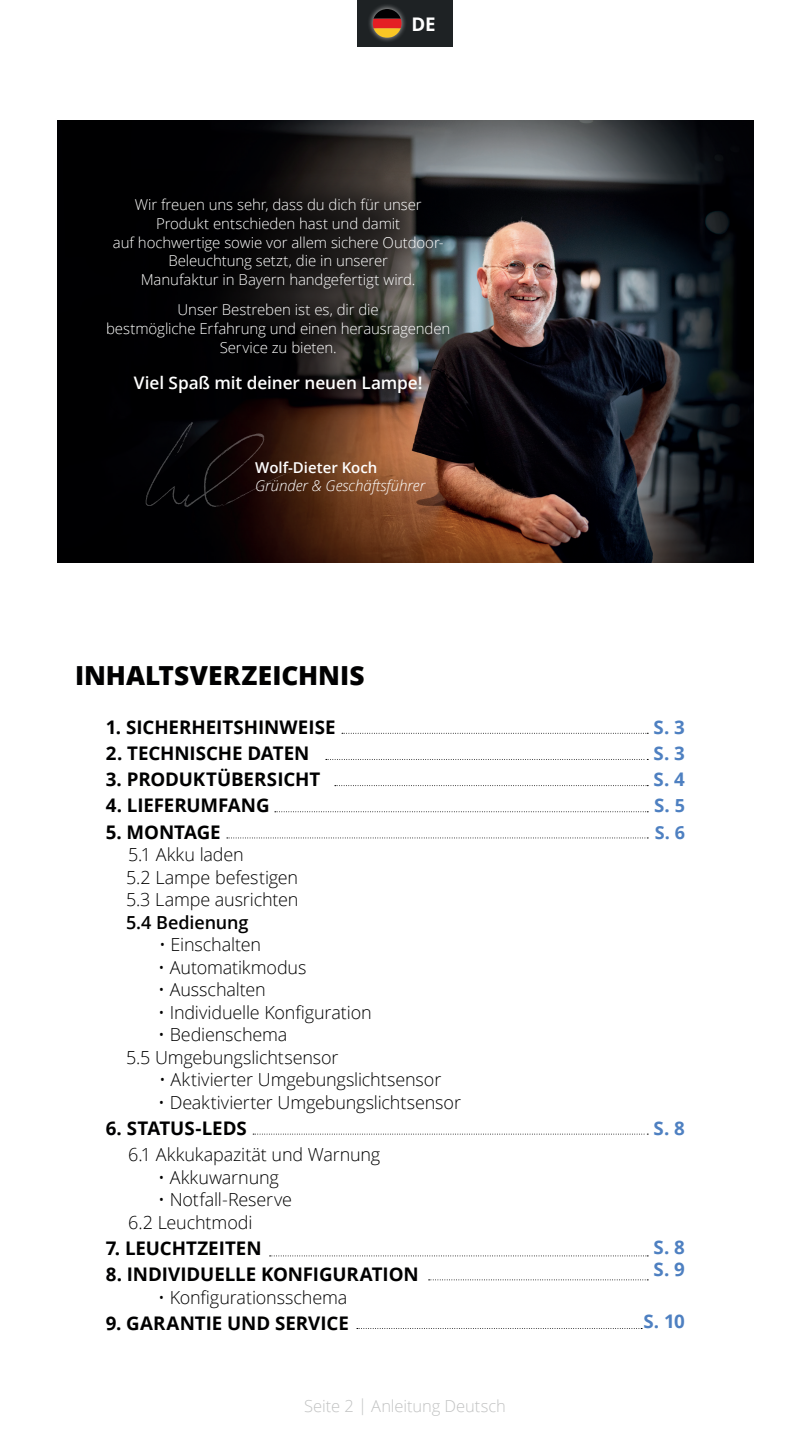
<style>
.page{position:relative;width:810px;height:1440px;background:#fff}
.page>*{position:absolute;margin:0;border:0;box-sizing:border-box;transform-origin:0 0}
.t1{font:800 26.25px "Open Sans";letter-spacing:.005em;color:#000001}
.t2{font:700 18.75px "Open Sans";letter-spacing:-.005em;color:#000001}
.t3{font:700 18.75px/26.2px "Open Sans";color:#4e80c1;text-align:justify}
.t4{font:700 18.75px "Open Sans";color:#fff}
.t5{font:300 18px/22.5px "Open Sans";letter-spacing:-.01em;color:#000001}
.t6{font:600 18px "Open Sans";letter-spacing:-.01em;color:#000001}
.t7{font:700 18px "Open Sans";color:#4e80c1}
.t8{font:600 17.25px "Open Sans";letter-spacing:-.005em;color:#fff}
.t9{font:300 16.5px "Open Sans";letter-spacing:-.005em;color:#c2c3c3}
.t10{font:300 15px/18.8px "Open Sans";letter-spacing:-.01em;color:#fff;text-align:center}
.t11{font:italic 300 15px "Open Sans";color:#fff}
.t12{font:600 15px "Open Sans";color:#fff}
.s1{font-size:18px}
</style>
<div class="page">
<img style="left:57px;top:120px;width:696px;height:442px">
<div style="left:75px;top:167px;width:406px;height:257px;background:#000001;opacity:.75"></div>
<img style="left:140px;top:413px;width:159px;height:100px">
<div style="left:357px;top:0;width:96px;height:47px;background:#1e2224"></div>
<div style="left:367px;top:3px;width:40px;height:40px;background:#fff;opacity:.7"></div>
<svg style="left:373px;top:9px;width:29px;height:29px"></svg>
<svg style="left:342px;top:733px;width:306px;height:1px"></svg>
<svg style="left:429px;top:1280px;width:219px;height:1px"></svg>
<svg style="left:326px;top:759px;width:322px;height:1px"></svg>
<svg style="left:335px;top:785px;width:313px;height:1px"></svg>
<svg style="left:357px;top:1328px;width:285px;height:1px"></svg>
<svg style="left:275px;top:811px;width:373px;height:1px"></svg>
<svg style="left:227px;top:838px;width:421px;height:1px"></svg>
<svg style="left:253px;top:1134px;width:395px;height:1px"></svg>
<svg style="left:270px;top:1256px;width:378px;height:1px"></svg>
<p class="t4" style="left:412px;top:11px;width:26px">DE</p>
<p class="t10" style="left:113px;top:195px;width:332px">Wir freuen uns sehr, dass du dich für unser Produkt entschieden hast und damit<br>auf hochwertige sowie vor allem sichere Outdoor-Beleuchtung setzt, die in unserer<br>Manufaktur in Bayern handgefertigt wird.</p>
<p class="t10" style="left:106px;top:300px;width:346px">Unser Bestreben ist es, dir die<br>bestmögliche Erfahrung und einen herausragenden<br>Service zu bieten.</p>
<p class="t8" style="left:134px;top:371px;width:290px">Viel Spaß mit deiner neuen Lampe!</p>
<p class="t12" style="left:255px;top:457px;width:124px">Wolf-Dieter Koch</p>
<p class="t11" style="left:255px;top:475px;width:172px">Gründer &amp; Geschäftsführer</p>
<h1 class="t1" style="left:75px;top:655px;width:291px">INHALTSVERZEICHNIS</h1>
<p class="t2" style="left:106px;top:714px;width:231px">1. SICHERHEITSHINWEISE</p>
<p class="t2" style="left:106px;top:740px;width:205px">2. TECHNISCHE DATEN</p>
<p class="t2" style="left:106px;top:766px;width:216px">3. PRODUKTÜBERSICHT</p>
<p class="t2" style="left:106px;top:792px;width:165px">4. LIEFERUMFANG</p>
<p class="t2" style="left:106px;top:819px;width:116px">5. MONTAGE</p>
<p class="t5" style="left:126px;top:843px;width:174px">5.1 Akku laden<br>5.2 Lampe befestigen<br>5.3 Lampe ausrichten</p>
<p class="t6" style="left:126px;top:910px;width:124px">5.4 Bedienung</p>
<p class="t5" style="left:159px;top:933px;width:103px">• Einschalten</p>
<p class="t5" style="left:158px;top:955px;width:150px">• Automatikmodus</p>
<p class="t5" style="left:158px;top:978px;width:109px">• Ausschalten</p>
<p class="t5" style="left:158px;top:1000px;width:215px">• Individuelle Konfiguration</p>
<p class="t5" style="left:126px;top:1023px;width:214px;text-indent:32px">• Bedienschema<br>5.5 Umgebungslichtsensor</p>
<p class="t5" style="left:159px;top:1068px;width:284px">• Aktivierter Umgebungslichtsensor</p>
<p class="t5" style="left:158px;top:1090px;width:304px">• Deaktivierter Umgebungslichtsensor</p>
<p class="t2" style="left:106px;top:1115px;width:143px">6. STATUS-LEDS</p>
<p class="t5" style="left:128px;top:1143px;width:254px">6.1 Akkukapazität und Warnung</p>
<p class="t5" style="left:158px;top:1165px;width:122px">• Akkuwarnung</p>
<p class="t5" style="left:128px;top:1188px;width:165px;text-indent:30px">• Notfall-Reserve<br>6.2 Leuchtmodi</p>
<p class="t2" style="left:106px;top:1235px;width:157px">7. LEUCHTZEITEN</p>
<p class="t2" style="left:106px;top:1261px;width:315px">8. INDIVIDUELLE KONFIGURATION</p>
<p class="t5" style="left:158px;top:1285px;width:191px">• Konfigurationsschema</p>
<p class="t2" style="left:106px;top:1310px;width:245px">9. GARANTIE UND SERVICE</p>
<p class="t9" style="left:304px;top:1395px;width:203px">Seite 2 | Anleitung Deutsch</p>
<p class="t3" style="left:654px;top:713px;width:33px">S. 3<br>S. 3<br>S. 4<br>S. <span class="s1">5</span></p>
<p class="t7" style="left:655px;top:819px;width:32px">S. 6</p>
<p class="t3" style="left:654px;top:1115px;width:33px">S. 8</p>
<p class="t3" style="left:654px;top:1236px;width:33px;line-height:21.8px">S. 8<br>S. 9</p>
<p class="t3" style="left:643px;top:1307px;width:43px">S. 10</p>
</div>
